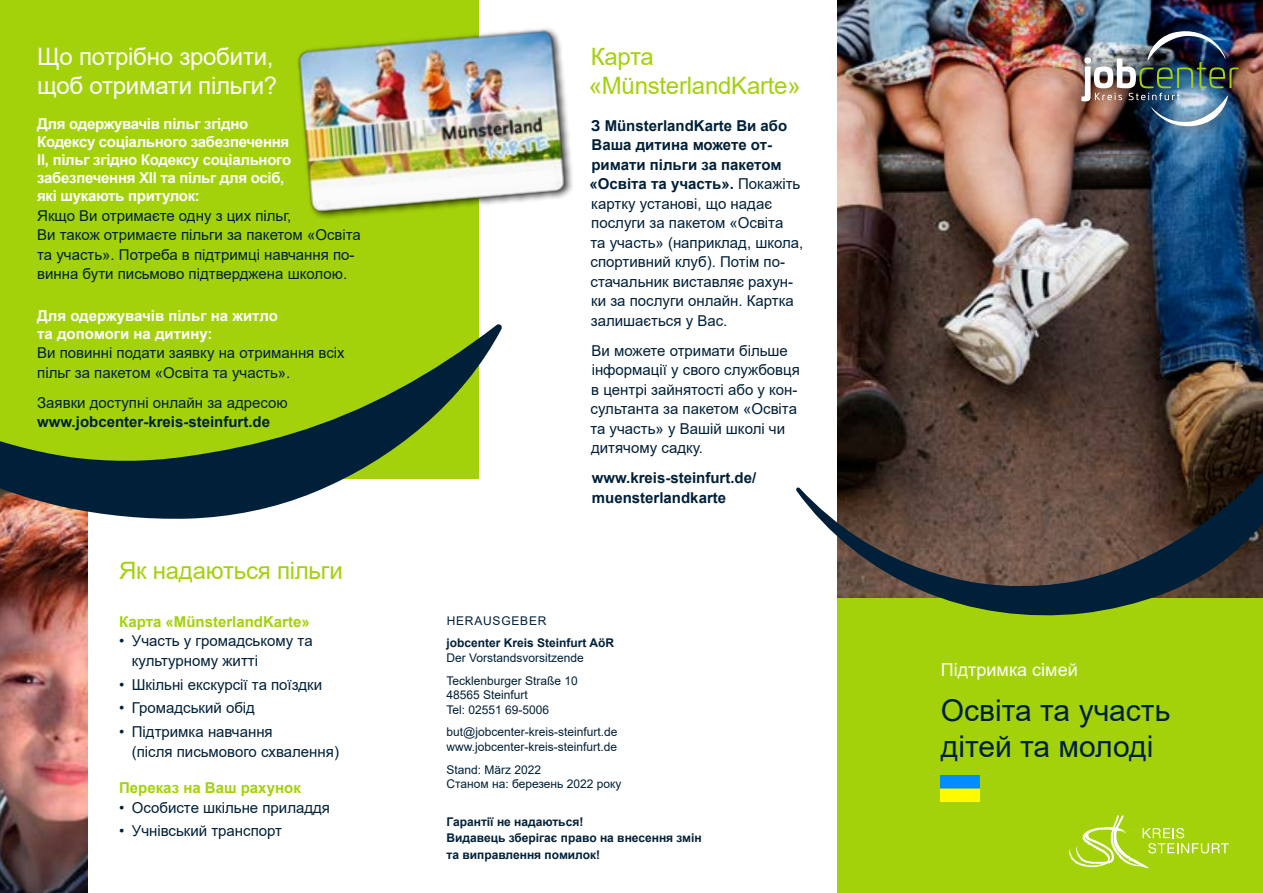
<style>
.page{position:relative;width:1263px;height:893px;background:#fff}
.page>*{position:absolute;margin:0;border:0;box-sizing:border-box;transform-origin:0 0}
.t1{font:30px/36px "Arial";color:#002039}
.t2{font:24px/28.8px "Arial";letter-spacing:-.01em;color:#a3d20a}
.t3{font:24px/28.8px "Arial";letter-spacing:-.01em;color:#fff}
.t4{font:18px "Arial";color:#fff}
.t5{font:15px/19.5px "Arial";color:#002039}
.t6{font:700 15px/18px "Arial";letter-spacing:-.02em;color:#fff}
.t7{font:700 15px/19.5px "Arial";color:#002039}
.t8{font:700 15px/18px "Arial";color:#fff}
.t9{font:700 15px "Arial";color:#a3d20a}
.t10{font:12px/14.4px "Arial";color:#002039}
.t11{font:700 12px/16.5px "Arial";color:#002039}
.t12{font:12px "Arial";letter-spacing:.065em;color:#002039}
.s1{font-weight:700}
</style>
<div class="page">
<div style="left:838px;top:520px;width:425px;height:373px;background:#a3d20a"></div>
<img style="left:838px;top:0;width:425px;height:407px">
<svg style="left:796px;top:407px;width:467px;height:212px;background:#5b5442"></svg>
<div style="left:1068px;top:18px;width:183px;height:122px;background:#000;opacity:.75"></div>
<img style="left:1081px;top:31px;width:157px;height:96px">
<div style="left:0;top:0;width:478px;height:479px;background:#a3d20a"></div>
<div style="left:296px;top:26px;width:279px;height:194px;background:#000;opacity:.75"></div>
<img style="left:297px;top:28px;width:271px;height:186px">
<img style="left:0;top:520px;width:88px;height:373px">
<svg style="left:0;top:184px;width:502px;height:336px"></svg>
<img style="left:941px;top:776px;width:38px;height:25px">
<svg style="left:1069px;top:815px;width:160px;height:53px"></svg>
<h2 class="t3" style="left:37px;top:42px;width:241px">Що потрібно зробити, щоб отримати пільги?</h2>
<p class="t6" style="left:37px;top:115px;width:255px">Для одержувачів пільг згідно<br>Кодексу соціального забезпечення<br>II, пільг згідно Кодексу соціального забезпечення XII та пільг для осіб, які шукають притулок:</p>
<p class="t5" style="left:37px;top:206px;width:325px">Якщо Ви отримаєте одну з цих пільг,<br>Ви також отримаєте пільги за пакетом «Освіта та участь». Потреба в підтримці навчання по&shy;винна бути письмово підтверджена школою.</p>
<p class="t8" style="left:37px;top:306px;width:242px">Для одержувачів пільг на житло та допомоги на дитину:</p>
<p class="t5" style="left:37px;top:343px;width:309px">Ви повинні подати заявку на отримання всіх пільг за пакетом «Освіта та участь».</p>
<p class="t5" style="left:37px;top:393px;width:252px">Заявки доступні онлайн за адресою</p>
<p class="t7" style="left:37px;top:412px;width:234px">www.jobcenter-kreis-steinfurt.de</p>
<h2 class="t2" style="left:119px;top:556px;width:225px">Як надаються пільги</h2>
<p class="t9" style="left:119px;top:611px;width:192px">Карта «MünsterlandKarte»</p>
<p class="t5" style="left:132px;top:631px;width:182px;text-indent:-13px">• Участь у громадському та культурному житті</p>
<p class="t5" style="left:119px;top:674px;width:204px">• Шкільні екскурсії та поїздки</p>
<p class="t5" style="left:119px;top:698px;width:137px">• Громадський обід</p>
<p class="t5" style="left:132px;top:722px;width:209px;text-indent:-13px">• Підтримка навчання<br>(після письмового схвалення)</p>
<p class="t9" style="left:119px;top:777px;width:183px">Переказ на Ваш рахунок</p>
<p class="t5" style="left:119px;top:797px;width:212px">• Особисте шкільне приладдя</p>
<p class="t5" style="left:119px;top:821px;width:164px">• Учнівський транспорт</p>
<h2 class="t2" style="left:589px;top:42px;width:214px">Карта «MünsterlandKarte»</h2>
<p class="t5" style="left:589px;top:116px;width:215px"><span class="s1">З MünsterlandKarte Ви або<br>Ваша дитина можете от&shy;римати пільги за пакетом «Освіта та участь».</span> Покажіть картку установі, що надає послуги за пакетом «Освіта<br>та участь» (наприклад, школа, спортивний клуб). Потім по&shy;стачальник виставляє рахун&shy;ки за послуги онлайн. Картка залишається у Вас.</p>
<p class="t5" style="left:590px;top:341px;width:211px">Ви можете отримати більше інформації у свого службовця в центрі зайнятості або у кон&shy;сультанта за пакетом «Освіта та участь» у Вашій школі чи дитячому садку.</p>
<p class="t7" style="left:592px;top:469px;width:166px">www.kreis-steinfurt.de/ muensterlandkarte</p>
<p class="t12" style="left:447px;top:612px;width:101px">HERAUSGEBER</p>
<p class="t11" style="left:446px;top:635px;width:169px">jobcenter Kreis Steinfurt AöR</p>
<p class="t10" style="left:446px;top:646px;width:139px;line-height:23px">Der Vorstandsvorsitzende<br>Tecklenburger Straße 10</p>
<p class="t10" style="left:446px;top:688px;width:104px">48565 Steinfurt<br>Tel: 02551 69-5006</p>
<p class="t10" style="left:446px;top:725px;width:172px">but@jobcenter-kreis-steinfurt.de www.jobcenter-kreis-steinfurt.de</p>
<p class="t10" style="left:446px;top:762px;width:177px">Stand: März 2022<br>Станом на: березень 2022 року</p>
<p class="t11" style="left:446px;top:814px;width:257px">Гарантії не надаються!<br>Видавець зберігає право на внесення змін та виправлення помилок!</p>
<p class="t4" style="left:941px;top:658px;width:138px">Підтримка сімей</p>
<h1 class="t1" style="left:941px;top:692px;width:231px">Освіта та участь дітей та молоді</h1>
</div>
